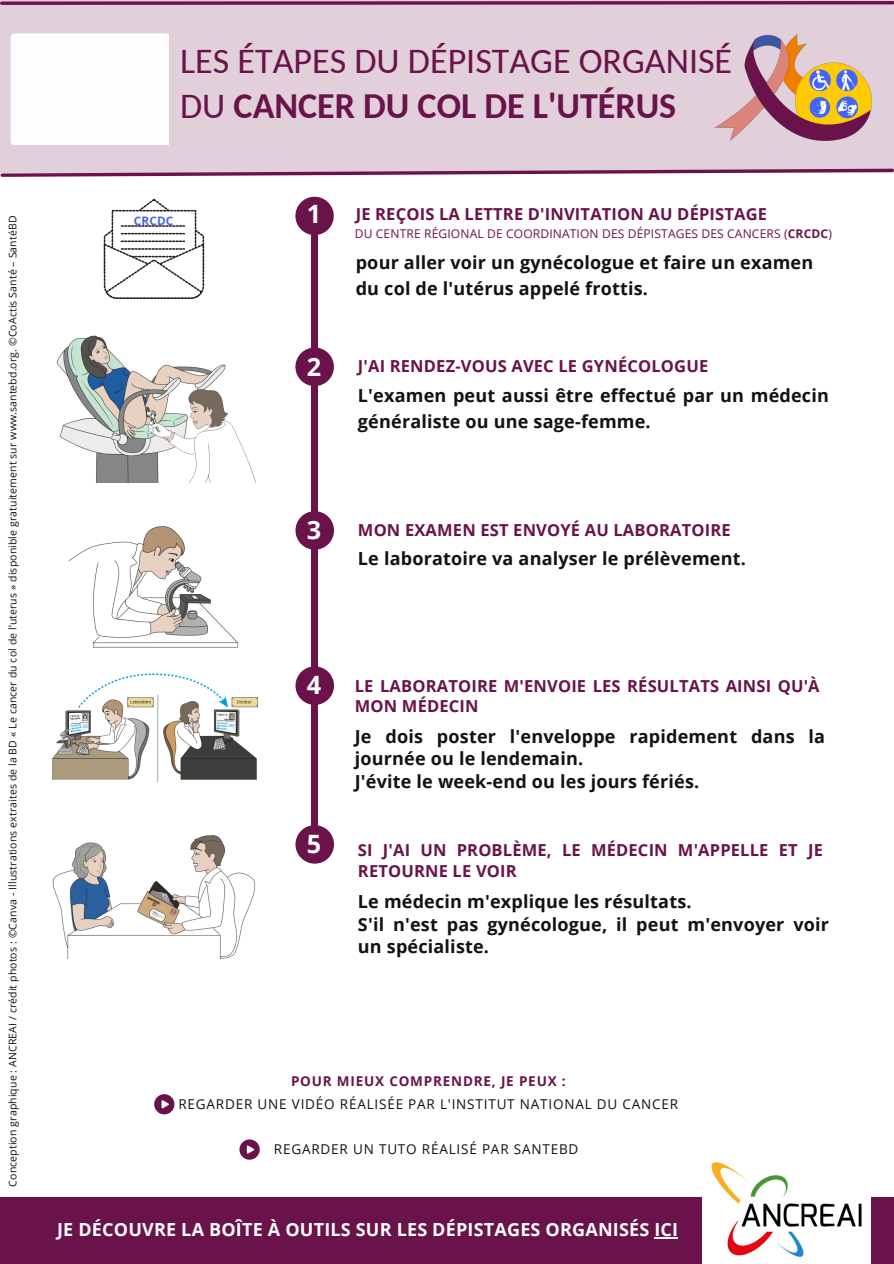
<style>
.page{position:relative;width:894px;height:1264px;background:#fff}
.page>*{position:absolute;margin:0;border:0;box-sizing:border-box;transform-origin:0 0}
.t1{font:36px/45px "Carlito";color:#6a134a}
.t2{font:700 25.2px "Open Sans";color:#fdfdfd}
.t3{font:700 18px/26px "Open Sans";letter-spacing:.01em;color:#121113}
.t4{font:700 18px "Open Sans";letter-spacing:.01em;color:#fdfdfd}
.t5{font:700 16.5px/20.2px "Open Sans";letter-spacing:.01em;color:#6a134a}
.t6{font:13.5px "Open Sans";letter-spacing:.06em;color:#121113}
.t7{font:700 13.5px "Open Sans";letter-spacing:.06em;color:#6a134a}
.t8{font:12px "Open Sans";letter-spacing:.01em;color:#6a134a}
.t9{font:700 11.7px "Open Sans";letter-spacing:.01em;color:#4565f2}
.t10{font:10.5px "Open Sans";letter-spacing:.01em;color:#121113}
.s1{font-weight:700}
</style>
<div class="page">
<div style="left:312px;top:226px;width:5px;height:605px;background:#6a134a"></div>
<svg style="left:295px;top:197px;width:38px;height:38px"></svg>
<div style="left:0;top:0;width:893px;height:172px;background:#e1cfda"></div>
<svg style="left:0;top:168px;width:893px;height:9px"></svg>
<svg style="left:0;top:1px;width:893px;height:4px;background:#7c2f5f"></svg>
<svg style="left:295px;top:347px;width:39px;height:39px"></svg>
<svg style="left:295px;top:511px;width:39px;height:38px"></svg>
<svg style="left:295px;top:666px;width:39px;height:39px"></svg>
<div style="left:0;top:1197px;width:893px;height:66px;background:#6a134a"></div>
<img style="left:702px;top:1162px;width:168px;height:101px">
<svg style="left:104px;top:199px;width:100px;height:100px"></svg>
<svg style="left:295px;top:825px;width:39px;height:38px"></svg>
<svg style="left:154px;top:1094px;width:20px;height:20px"></svg>
<svg style="left:239px;top:1139px;width:21px;height:20px"></svg>
<img style="left:52px;top:835px;width:203px;height:123px">
<img style="left:52px;top:673px;width:207px;height:110px">
<img style="left:68px;top:526px;width:171px;height:122px">
<img style="left:56px;top:335px;width:200px;height:147px">
<div style="left:11px;top:34px;width:157px;height:111px;background:#fdfdfd"></div>
<img style="left:714px;top:34px;width:157px;height:106px">
<svg style="left:654px;top:1237px;width:24px;height:1px"></svg>
<p class="t1" style="left:180px;top:41px;width:553px">LES ÉTAPES DU DÉPISTAGE ORGANISÉ<br>DU <span class="s1">CANCER DU COL DE L'UTÉRUS</span></p>
<p class="t5" style="left:355px;top:204px;width:413px">JE REÇOIS LA LETTRE D'INVITATION AU DÉPISTAGE</p>
<p class="t8" style="left:355px;top:225px;width:478px">DU CENTRE RÉGIONAL DE COORDINATION DES DÉPISTAGES DES CANCERS (<span class="s1">CRCDC</span>)</p>
<p class="t2" style="left:307px;top:196px;width:16px">1</p>
<p class="t10" style="left:5px;top:1186px;width:972px;rotate:-90deg">Conception graphique : ANCREAI / crédit photos : ©Canva - Illustrations extraites de la BD « Le cancer du col de l’uterus » disponible gratuitement sur www.santebd.org. ©CoActis Santé – SantéBD</p>
<p class="t9" style="left:134px;top:212px;width:41px">CRCDC</p>
<p class="t3" style="left:355px;top:249px;width:459px">pour aller voir un gynécologue et faire un examen du col de l'utérus appelé frottis.</p>
<p class="t5" style="left:358px;top:356px;width:352px">J'AI RENDEZ-VOUS AVEC LE GYNÉCOLOGUE</p>
<p class="t3" style="left:358px;top:382px;width:472px">L'examen peut aussi être effectué par un médecin généraliste ou une sage-femme.</p>
<p class="t2" style="left:307px;top:348px;width:16px">2</p>
<p class="t5" style="left:358px;top:519px;width:374px">MON EXAMEN EST ENVOYÉ AU LABORATOIRE</p>
<p class="t3" style="left:358px;top:545px;width:389px">Le laboratoire va analyser le prélèvement.</p>
<p class="t2" style="left:307px;top:512px;width:16px">3</p>
<p class="t5" style="left:355px;top:675px;width:466px">LE LABORATOIRE M'ENVOIE LES RÉSULTATS AINSI QU'À<br>MON MÉDECIN</p>
<p class="t3" style="left:355px;top:724px;width:471px;line-height:22.5px">Je dois poster l'enveloppe rapidement dans la journée ou le lendemain.</p>
<p class="t3" style="left:355px;top:768px;width:346px">J'évite le week-end ou les jours fériés.</p>
<p class="t2" style="left:307px;top:667px;width:16px">4</p>
<p class="t2" style="left:307px;top:826px;width:16px">5</p>
<p class="t5" style="left:358px;top:839px;width:466px">SI J'AI UN PROBLÈME, LE MÉDECIN M'APPELLE ET JE<br>RETOURNE LE VOIR</p>
<p class="t3" style="left:358px;top:888px;width:335px">Le médecin m'explique les résultats.</p>
<p class="t3" style="left:358px;top:912px;width:472px;line-height:22.5px">S'il n'est pas gynécologue, il peut m'envoyer voir un spécialiste.</p>
<p class="t7" style="left:291px;top:1071px;width:276px">POUR MIEUX COMPRENDRE, JE PEUX :</p>
<p class="t6" style="left:178px;top:1094px;width:501px">REGARDER UNE VIDÉO RÉALISÉE PAR L'INSTITUT NATIONAL DU CANCER</p>
<p class="t6" style="left:274px;top:1139px;width:306px">REGARDER UN TUTO RÉALISÉ PAR SANTEBD</p>
<p class="t4" style="left:57px;top:1217px;width:622px">JE DÉCOUVRE LA BOÎTE À OUTILS SUR LES DÉPISTAGES ORGANISÉS ICI</p>
</div>
